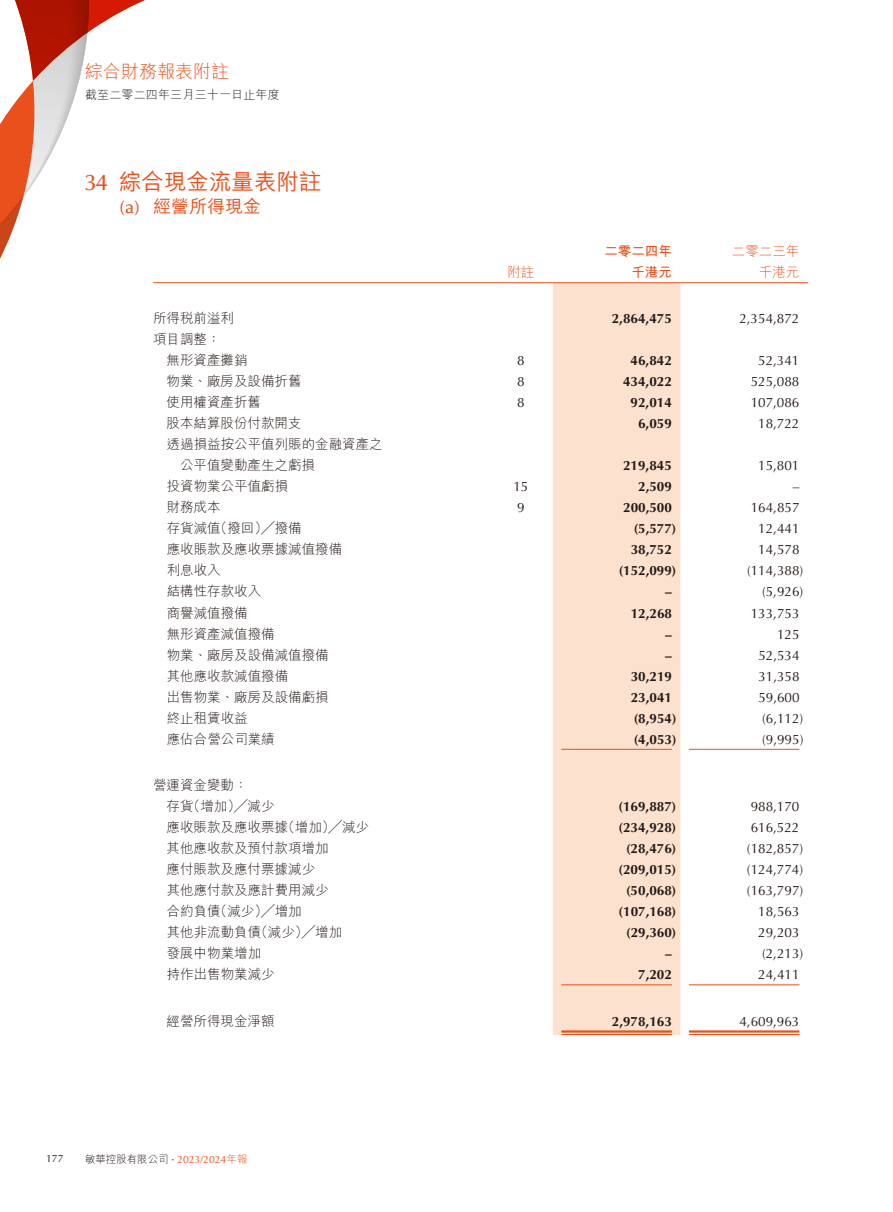
<style>
.page{position:relative;width:893px;height:1212px;background:#fff}
.page>*{position:absolute;margin:0;border:0;box-sizing:border-box;transform-origin:0 0}
.t1{font:500 22.5px "M Hei HK";color:#ea501b}
.t2{font:500 22.5px "Optima LT Std";color:#ea501b}
.t3{font:300 18px "M Hei HK";color:#ea501b}
.t4{font:500 18px "M Hei HK";color:#ea501b}
.t5{font:500 18px "Optima LT Std";color:#ea501b}
.t6{font:300 13.5px/21px "M Hei HK";color:#231916}
.t7{font:13.5px "Optima LT Std";color:#231916}
.t8{font:700 13.5px "Optima LT Std";color:#231916}
.t9{font:300 13.5px "M Hei HK";color:#ea501b}
.t10{font:700 13.5px "M Hei HK";color:#ea501b}
.t11{font:300 12px "M Hei HK";letter-spacing:.015em;color:#231916}
.t12{font:10.5px "Optima LT Std";letter-spacing:-.005em;color:#ea501b}
.t13{font:10.5px "Optima LT Std";color:#231916}
.s1{font-family:"M Hei HK";font-weight:300;color:#231916}
.s2{color:#231916}
.s3{font-family:"M Hei HK";font-weight:300}
</style>
<div class="page">
<svg style="left:0;top:0;width:155px;height:284px"></svg>
<div style="left:553px;top:283px;width:127px;height:752px;background:#fce1cf"></div>
<hr style="left:153px;top:282px;width:336px;height:1px;background:#ea501b">
<hr style="left:489px;top:282px;width:64px;height:1px;background:#ea501b">
<hr style="left:553px;top:282px;width:127px;height:1px;background:#ea501b">
<hr style="left:680px;top:282px;width:128px;height:1px;background:#ea501b">
<hr style="left:561px;top:749px;width:111px;height:1px;background:#ea501b">
<hr style="left:689px;top:749px;width:110px;height:1px;background:#ea501b">
<hr style="left:561px;top:984px;width:111px;height:1px;background:#ea501b">
<hr style="left:689px;top:984px;width:110px;height:1px;background:#ea501b">
<hr style="left:561px;top:1030px;width:111px;height:2px;background:#ea501b">
<hr style="left:561px;top:1034px;width:111px;height:1px;background:#ea501b">
<hr style="left:689px;top:1030px;width:110px;height:2px;background:#ea501b">
<hr style="left:689px;top:1034px;width:110px;height:1px;background:#ea501b">
<h2 class="t3" style="left:85px;top:62px;width:145px">綜合財務報表附註</h2>
<p class="t11" style="left:85px;top:88px;width:196px">截至二零二四年三月三十一日止年度</p>
<h1 class="t2" style="left:85px;top:170px;width:24px">34</h1>
<h1 class="t1" style="left:119px;top:166px;width:204px">綜合現金流量表附註</h1>
<h2 class="t5" style="left:119px;top:197px;width:22px">a( )</h2>
<h2 class="t4" style="left:153px;top:194px;width:110px">經營所得現金</h2>
<p class="t6" style="left:153px;top:308px;width:82px">所得稅前溢利項目調整：</p>
<p class="t6" style="left:167px;top:350px;width:82px">無形資產攤銷</p>
<p class="t6" style="left:167px;top:371px;width:136px">物業、廠房及設備折舊</p>
<p class="t6" style="left:167px;top:392px;width:96px">使用權資產折舊</p>
<p class="t6" style="left:167px;top:413px;width:218px">股本結算股份付款開支<br>透過損益按公平值列賬的金融資產之</p>
<p class="t6" style="left:180px;top:455px;width:136px">公平值變動產生之虧損</p>
<p class="t6" style="left:167px;top:476px;width:123px">投資物業公平值虧損</p>
<p class="t6" style="left:167px;top:497px;width:55px">財務成本</p>
<p class="t6" style="left:214px;top:518px;width:89px">（撥回）╱撥備</p>
<p class="t6" style="left:167px;top:518px;width:55px">存貨減值</p>
<p class="t6" style="left:167px;top:539px;width:177px">應收賬款及應收票據減值撥備</p>
<p class="t6" style="left:167px;top:560px;width:55px">利息收入</p>
<p class="t6" style="left:167px;top:581px;width:96px">結構性存款收入</p>
<p class="t6" style="left:167px;top:602px;width:82px">商譽減值撥備</p>
<p class="t6" style="left:167px;top:623px;width:109px">無形資產減值撥備</p>
<p class="t6" style="left:167px;top:644px;width:163px">物業、廠房及設備減值撥備</p>
<p class="t6" style="left:167px;top:665px;width:123px">其他應收款減值撥備</p>
<p class="t6" style="left:167px;top:686px;width:163px">出售物業、廠房及設備虧損</p>
<p class="t6" style="left:167px;top:707px;width:82px">終止租賃收益</p>
<p class="t6" style="left:167px;top:728px;width:109px">應佔合營公司業績</p>
<p class="t6" style="left:153px;top:774px;width:96px">營運資金變動：</p>
<p class="t6" style="left:187px;top:795px;width:89px">（增加）╱減少</p>
<p class="t6" style="left:167px;top:795px;width:28px">存貨</p>
<p class="t6" style="left:281px;top:816px;width:89px">（增加）╱減少</p>
<p class="t6" style="left:167px;top:816px;width:123px">應收賬款及應收票據</p>
<p class="t6" style="left:167px;top:837px;width:163px">其他應收款及預付款項增加</p>
<p class="t6" style="left:167px;top:858px;width:150px">應付賬款及應付票據減少</p>
<p class="t6" style="left:167px;top:879px;width:163px">其他應付款及應計費用減少</p>
<p class="t6" style="left:214px;top:900px;width:89px">（減少）╱增加</p>
<p class="t6" style="left:167px;top:900px;width:55px">合約負債</p>
<p class="t6" style="left:254px;top:921px;width:89px">（減少）╱增加</p>
<p class="t6" style="left:167px;top:921px;width:96px">其他非流動負債</p>
<p class="t6" style="left:167px;top:942px;width:96px">發展中物業增加</p>
<p class="t6" style="left:167px;top:963px;width:109px">持作出售物業減少</p>
<p class="t6" style="left:167px;top:1010px;width:109px">經營所得現金淨額</p>
<p class="t13" style="left:46px;top:1153px;width:19px">177</p>
<p class="t12" style="left:85px;top:1153px;width:164px"><span class="s1">敏華控股有限公司</span> <span class="s2">·</span> 2023/2024<span class="s3">年報</span></p>
<p class="t10" style="left:604px;top:241px;width:69px">二零二四年</p>
<p class="t9" style="left:732px;top:244px;width:69px">二零二三年</p>
<p class="t9" style="left:507px;top:265px;width:28px">附註</p>
<p class="t10" style="left:631px;top:262px;width:42px">千港元</p>
<p class="t9" style="left:759px;top:265px;width:42px">千港元</p>
<p class="t8" style="left:612px;top:311px;width:62px">2,864,475</p>
<p class="t7" style="left:739px;top:311px;width:62px">2,354,872</p>
<p class="t7" style="left:517px;top:353px;width:9px">8</p>
<p class="t8" style="left:631px;top:353px;width:43px">46,842</p>
<p class="t7" style="left:758px;top:353px;width:43px">52,341</p>
<p class="t7" style="left:517px;top:374px;width:9px">8</p>
<p class="t8" style="left:623px;top:374px;width:50px">434,022</p>
<p class="t7" style="left:751px;top:374px;width:50px">525,088</p>
<p class="t7" style="left:517px;top:395px;width:9px">8</p>
<p class="t8" style="left:631px;top:395px;width:43px">92,014</p>
<p class="t7" style="left:751px;top:395px;width:50px">107,086</p>
<p class="t8" style="left:638px;top:416px;width:35px">6,059</p>
<p class="t7" style="left:758px;top:416px;width:43px">18,722</p>
<p class="t8" style="left:623px;top:458px;width:50px">219,845</p>
<p class="t7" style="left:758px;top:458px;width:43px">15,801</p>
<p class="t7" style="left:513px;top:479px;width:17px">15</p>
<p class="t8" style="left:638px;top:479px;width:35px">2,509</p>
<p class="t7" style="left:793px;top:479px;width:8px">–</p>
<p class="t7" style="left:517px;top:500px;width:9px">9</p>
<p class="t8" style="left:623px;top:500px;width:50px">200,500</p>
<p class="t7" style="left:751px;top:500px;width:50px">164,857</p>
<p class="t8" style="left:634px;top:521px;width:44px">)5,577(</p>
<p class="t7" style="left:758px;top:521px;width:43px">12,441</p>
<p class="t8" style="left:631px;top:542px;width:43px">38,752</p>
<p class="t7" style="left:758px;top:542px;width:43px">14,578</p>
<p class="t8" style="left:619px;top:563px;width:59px">)152,099(</p>
<p class="t7" style="left:747px;top:563px;width:58px">)114,388(</p>
<p class="t8" style="left:665px;top:584px;width:8px">–</p>
<p class="t7" style="left:762px;top:584px;width:43px">)5,926(</p>
<p class="t8" style="left:631px;top:605px;width:43px">12,268</p>
<p class="t7" style="left:751px;top:605px;width:50px">133,753</p>
<p class="t8" style="left:665px;top:626px;width:8px">–</p>
<p class="t7" style="left:777px;top:626px;width:24px">125</p>
<p class="t8" style="left:665px;top:647px;width:8px">–</p>
<p class="t7" style="left:758px;top:647px;width:43px">52,534</p>
<p class="t8" style="left:631px;top:668px;width:43px">30,219</p>
<p class="t7" style="left:758px;top:668px;width:43px">31,358</p>
<p class="t8" style="left:631px;top:689px;width:43px">23,041</p>
<p class="t7" style="left:758px;top:689px;width:43px">59,600</p>
<p class="t8" style="left:634px;top:710px;width:44px">)8,954(</p>
<p class="t7" style="left:762px;top:710px;width:43px">)6,112(</p>
<p class="t8" style="left:634px;top:731px;width:44px">)4,053(</p>
<p class="t7" style="left:762px;top:731px;width:43px">)9,995(</p>
<p class="t8" style="left:619px;top:798px;width:59px">)169,887(</p>
<p class="t7" style="left:751px;top:798px;width:50px">988,170</p>
<p class="t8" style="left:619px;top:819px;width:59px">)234,928(</p>
<p class="t7" style="left:751px;top:819px;width:50px">616,522</p>
<p class="t8" style="left:626px;top:840px;width:52px">)28,476(</p>
<p class="t7" style="left:747px;top:840px;width:58px">)182,857(</p>
<p class="t8" style="left:619px;top:861px;width:59px">)209,015(</p>
<p class="t7" style="left:747px;top:861px;width:58px">)124,774(</p>
<p class="t8" style="left:626px;top:882px;width:52px">)50,068(</p>
<p class="t7" style="left:747px;top:882px;width:58px">)163,797(</p>
<p class="t8" style="left:619px;top:903px;width:59px">)107,168(</p>
<p class="t7" style="left:758px;top:903px;width:43px">18,563</p>
<p class="t8" style="left:626px;top:924px;width:52px">)29,360(</p>
<p class="t7" style="left:758px;top:924px;width:43px">29,203</p>
<p class="t8" style="left:665px;top:945px;width:8px">–</p>
<p class="t7" style="left:762px;top:945px;width:43px">)2,213(</p>
<p class="t8" style="left:638px;top:966px;width:35px">7,202</p>
<p class="t7" style="left:758px;top:966px;width:43px">24,411</p>
<p class="t8" style="left:612px;top:1013px;width:62px">2,978,163</p>
<p class="t7" style="left:739px;top:1013px;width:62px">4,609,963</p>
</div>
